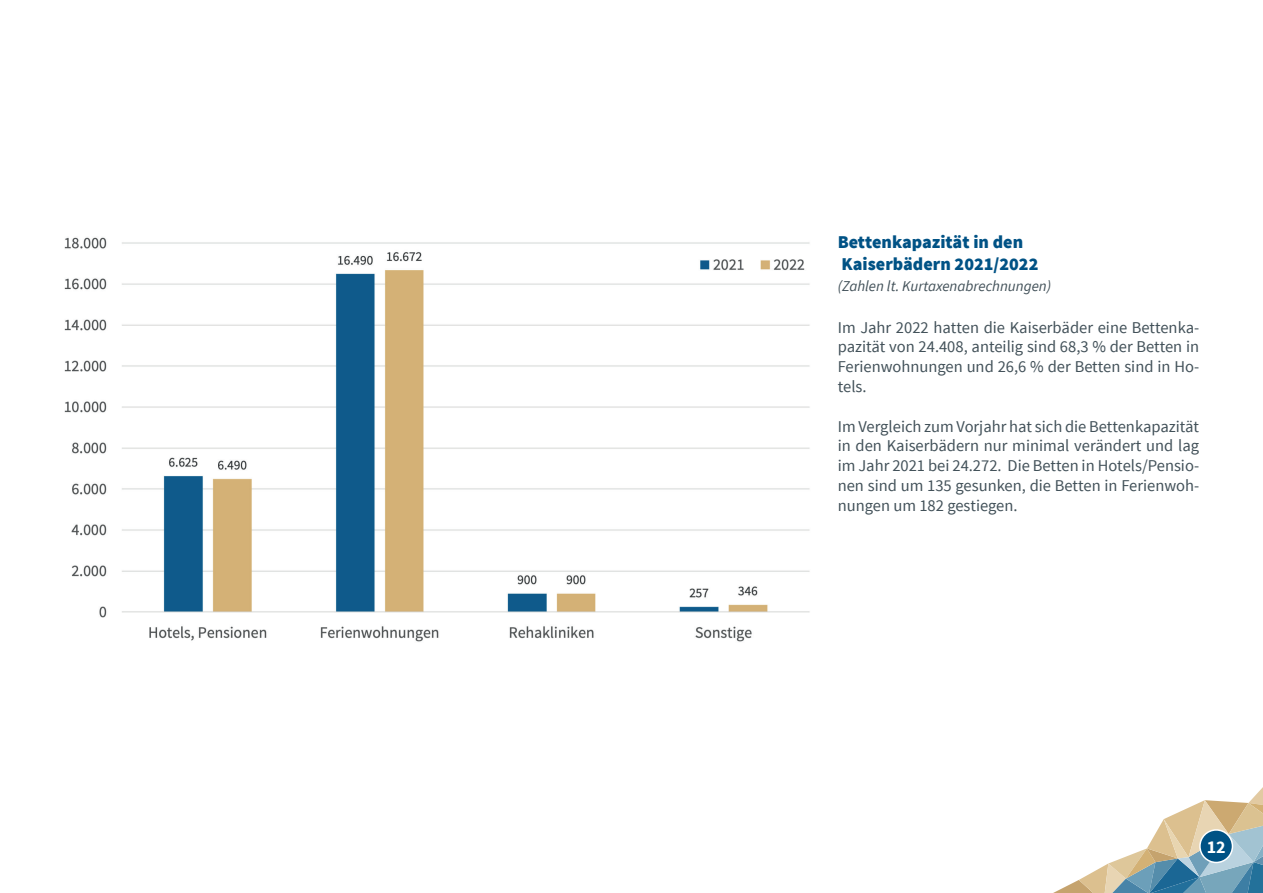
<style>
.page{position:relative;width:1263px;height:893px;background:#fff}
.page>*{position:absolute;margin:0;border:0;box-sizing:border-box;transform-origin:0 0}
.t1{font:900 18px/21.6px "Source Sans Pro";color:#005285}
.t2{font:700 18px "Source Sans Pro";color:#fff}
.t3{font:16.5px/19.8px "Source Sans Pro";color:#425159;text-align:justify}
.t4{font:italic 15px "Source Sans Pro";color:#425159}
</style>
<div class="page">
<svg style="left:1053px;top:787px;width:210px;height:106px"></svg>
<img style="left:64px;top:237px;width:746px;height:405px">
<div style="left:1200px;top:830px;width:32px;height:32px;background:#005285;border-radius:50%"></div>
<div style="left:1199px;top:829px;width:34px;height:34px;border:2px solid #fff;border-radius:50%"></div>
<p class="t1" style="left:838px;top:232px;width:202px">Bettenkapazität in den<br>Kaiserbädern 2021/2022</p>
<p class="t4" style="left:838px;top:277px;width:215px">(Zahlen lt. Kurtaxenabrechnungen)</p>
<p class="t3" style="left:838px;top:317px;width:363px">Im Jahr 2022 hatten die Kaiserbäder eine Bettenka&shy;pazität von 24.408, anteilig sind 68,3 % der Betten in Ferienwohnungen und 26,6 % der Betten sind in Ho&shy;tels.</p>
<p class="t3" style="left:838px;top:416px;width:363px">Im Vergleich zum Vorjahr hat sich die Bettenkapazität in den Kaiserbädern nur minimal verändert und lag im Jahr 2021 bei 24.272. Die Betten in Hotels/Pensio&shy;nen sind um 135 gesunken, die Betten in Ferienwoh&shy;nungen um 182 gestiegen.</p>
<p class="t2" style="left:1207px;top:835px;width:21px">12</p>
</div>
